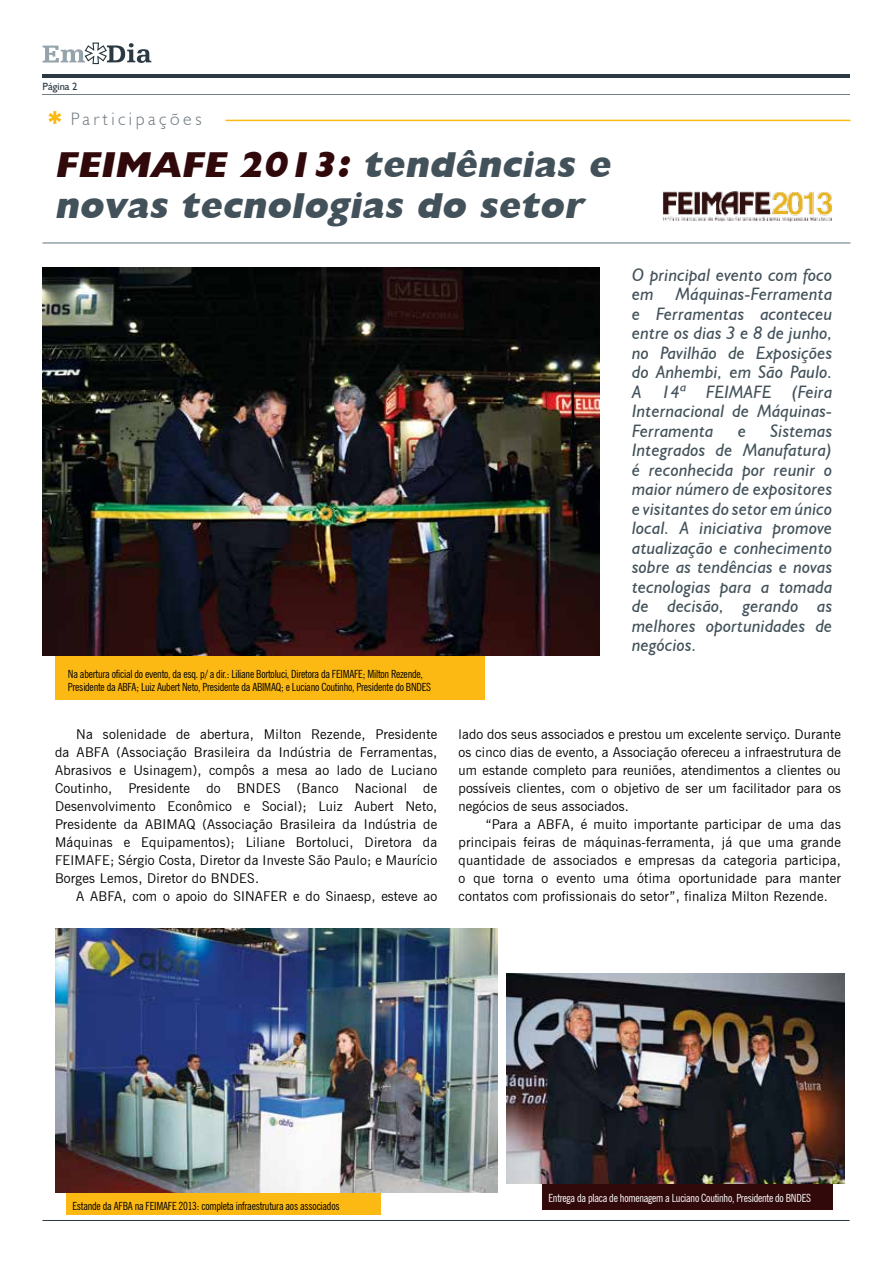
<style>
.page{position:relative;width:893px;height:1263px;background:#fff}
.page>*{position:absolute;margin:0;border:0;box-sizing:border-box;transform-origin:0 0}
.t1{font:italic 800 36px/40.5px "Humanist 521 BT";color:#43525a}
.t2{font:italic 18px/19.5px "Humanist 521 BT";letter-spacing:.01em;color:#43525a;text-align:justify}
.t3{font:300 18px "Humanist 521 BT";letter-spacing:.2em;color:#727d84}
.t4{font:13.5px/18px "News Gothic BT";letter-spacing:.02em;color:#000;text-align:justify}
.t5{font:condensed 11.25px/13.5px "News Gothic BT";letter-spacing:-.02em;color:#000}
.t6{font:condensed 11.25px "News Gothic BT";letter-spacing:-.02em;color:#fff}
.t7{font:10.5px "Humanist 521 BT";color:#2a3942}
.s1{color:#31090b}
</style>
<div class="page">
<div style="left:55px;top:527px;width:429px;height:172px;background:#fdb913"></div>
<img style="left:43px;top:267px;width:556px;height:388px">
<img style="left:663px;top:191px;width:169px;height:30px">
<div style="left:542px;top:1157px;width:290px;height:52px;background:#31090b"></div>
<div style="left:66px;top:1065px;width:315px;height:150px;background:#fdb913"></div>
<hr style="left:43px;top:75px;width:807px;height:3px;background:#2a3942">
<hr style="left:43px;top:94px;width:807px;height:1px;background:#727d84">
<hr style="left:43px;top:1220px;width:807px;height:1px;background:#2a3942">
<svg style="left:48px;top:111px;width:13px;height:13px"></svg>
<hr style="left:43px;top:242px;width:807px;height:2px;background:#95a3ab">
<img style="left:506px;top:973px;width:338px;height:210px">
<img style="left:55px;top:929px;width:442px;height:264px">
<hr style="left:226px;top:120px;width:624px;height:1px;background:#fdb913">
<svg style="left:43px;top:42px;width:108px;height:23px"></svg>
<p class="t7" style="left:43px;top:80px;width:36px">Página 2</p>
<h2 class="t3" style="left:71px;top:108px;width:132px">Participações</h2>
<h1 class="t1" style="left:55px;top:144px;width:564px"><span class="s1">FEIMAFE 2013:</span> tendências e novas tecnologias do setor</h1>
<p class="t5" style="left:68px;top:667px;width:365px">Na abertura oficial do evento, da esq. p/ a dir.: Liliane Bortoluci, Diretora da FEIMAFE; Milton Rezende,<br>Presidente da ABFA; Luiz Aubert Neto, Presidente da ABIMAQ; e Luciano Coutinho, Presidente do BNDES</p>
<h2 class="t2" style="left:632px;top:265px;width:202px">O principal evento com foco em Máquinas-Ferramenta e Ferramentas aconteceu entre os dias 3 e 8 de junho, no Pavilhão de Exposições do Anhembi, em São Paulo.<br>A 14ª FEIMAFE (Feira Internacional de Máquinas-Ferramenta</h2>
<p class="t2" style="left:632px;top:420px;width:202px;text-indent:138px">Sistemas Integrados de Manufatura) é reconhecida por reunir o maior número de expositores e visitantes do setor em único local. A iniciativa promove atualização e conhecimento sobre as tendências e novas tecnologias para a tomada de decisão, gerando as melhores oportunidades de negócios.</p>
<h2 class="t2" style="left:738px;top:420px;width:10px">e</h2>
<p class="t4" style="left:55px;top:725px;width:384px;text-indent:21px">Na solenidade de abertura, Milton Rezende, Presidente da ABFA (Associação Brasileira da Indústria de Ferramentas, Abrasivos e Usinagem), compôs a mesa ao lado de Luciano Coutinho, Presidente do BNDES (Banco Nacional de Desenvolvimento Econômico e Social); Luiz Aubert Neto, Presidente da ABIMAQ (Associação Brasileira da Indústria de Máquinas e Equipamentos); Liliane Bortoluci, Diretora da FEIMAFE; Sérgio Costa, Diretor da Investe São Paulo; e Maurício Borges Lemos, Diretor do BNDES.</p>
<p class="t4" style="left:76px;top:887px;width:363px">A ABFA, com o apoio do SINAFER e do Sinaesp, esteve ao</p>
<p class="t4" style="left:459px;top:725px;width:384px">lado dos seus associados e prestou um excelente serviço. Durante os cinco dias de evento, a Associação ofereceu a infraestrutura de um estande completo para reuniões, atendimentos a clientes ou possíveis clientes, com o objetivo de ser um facilitador para os negócios de seus associados.</p>
<p class="t4" style="left:459px;top:815px;width:384px;text-indent:27px">“Para a ABFA, é muito importante participar de uma das principais feiras de máquinas-ferramenta, já que uma grande quantidade de associados e empresas da categoria participa, o que torna o evento uma ótima oportunidade para manter contatos com profissionais do setor”, finaliza Milton Rezende.</p>
<p class="t5" style="left:72px;top:1199px;width:269px">Estande da AFBA na FEIMAFE 2013: completa infraestrutura aos associados</p>
<p class="t6" style="left:548px;top:1191px;width:264px">Entrega da placa de homenagem a Luciano Coutinho, Presidente do BNDES</p>
</div>
